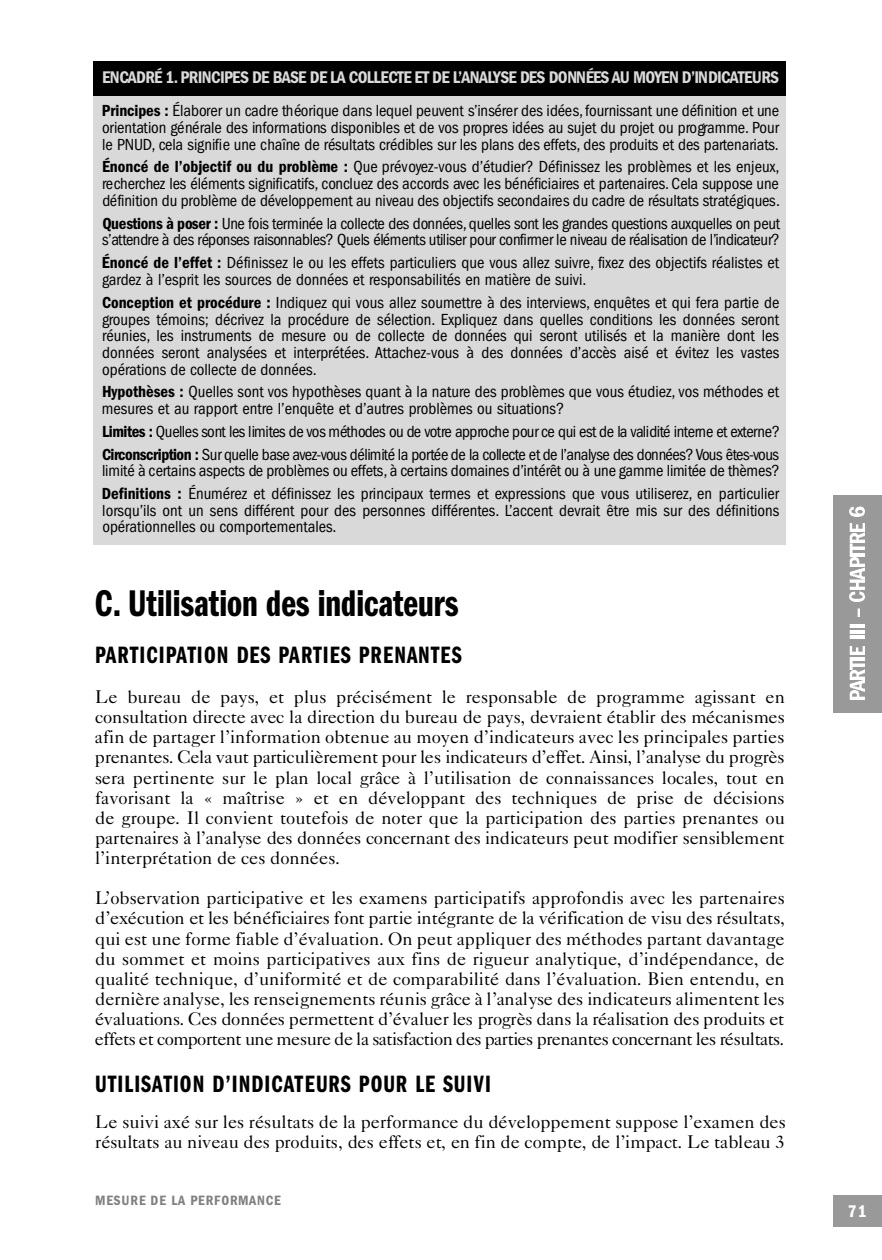
<style>
.page{position:relative;width:882px;height:1260px;background:#fff}
.page>*{position:absolute;margin:0;border:0;box-sizing:border-box;transform-origin:0 0}
.t1{font:38.5px "Franklin Gothic Demi Cmpr";color:#000}
.t2{font:24.5px "Franklin Gothic Demi Cmpr";letter-spacing:.035em;color:#000}
.t3{font:18.38px/20.1px "Caslon Five Forty";color:#000;text-align:justify}
.t4{font:600 condensed 17.5px "Franklin Gothic";letter-spacing:-.05em;color:#d9d9d9}
.t5{font:600 condensed 17.5px "Franklin Gothic";color:#fff}
.t6{font:condensed 16.62px/16.6px "Franklin Gothic";color:#000}
.t7{font:condensed 16.62px/16.6px "Franklin Gothic";letter-spacing:-.025em;color:#000}
.t8{font:600 condensed 14px "Franklin Gothic";letter-spacing:.06em;color:#808080}
.s1{font-weight:600}
</style>
<div class="page">
<div style="left:833px;top:1196px;width:49px;height:31px;background:#999"></div>
<div style="left:93px;top:62px;width:693px;height:483px;background:#d9d9d9"></div>
<div style="left:93px;top:62px;width:693px;height:34px;background:#000"></div>
<div style="left:833px;top:495px;width:49px;height:218px;background:#999"></div>
<img style="left:849px;top:692px;width:15px;height:8px">
<img style="left:849px;top:657px;width:15px;height:35px">
<img style="left:849px;top:646px;width:15px;height:8px">
<img style="left:849px;top:636px;width:15px;height:3px">
<img style="left:849px;top:630px;width:15px;height:3px">
<img style="left:849px;top:624px;width:15px;height:3px">
<img style="left:857px;top:609px;width:3px;height:7px">
<img style="left:849px;top:558px;width:15px;height:44px">
<img style="left:849px;top:523px;width:15px;height:33px">
<img style="left:849px;top:507px;width:15px;height:9px">
<p class="t4" style="left:102px;top:71px;width:679px">ENCADRÉ 1. PRINCIPES DE BASE DE LA COLLECTE ET DE L’ A N A LYSE DES DONNÉES AU MOYEN D’INDICAT E U R S</p>
<p class="t6" style="left:102px;top:104px;width:679px;text-align:justify"><span class="s1">Principes :</span> Élaborer un cadre théorique dans lequel peuvent s’insérer des idées, f o u rnissant une définition et une orientation générale des informations disponibles et de vos propres idées au sujet du projet ou progr a m m e . Po u r le PNUD, cela signifie une chaîne de résultats crédibles sur les plans des effets, des produits et des part e n a r i a t s .</p>
<p class="t6" style="left:102px;top:160px;width:679px;text-align:justify"><span class="s1">Énoncé de l’objectif ou du problème :</span> Que prévoyez-vous d’étudier? Définissez les problèmes et les enjeux, recherchez les éléments significatifs, concluez des accords avec les bénéficiaires et part e n a i r e s . Cela suppose une définition du problème de développement au niveau des objectifs secondaires du cadre de résultats stratégiques.</p>
<p class="t7" style="left:102px;top:216px;width:680px"><span class="s1">Questions à poser :</span> Une fois terminée la collecte des données, quelles sont les grandes questions auxquelles on peut s’attendre à des réponses raisonnables? Quels éléments utiliser pour confirmer le niveau de réalisation de l’indicateur?</p>
<p class="t6" style="left:102px;top:256px;width:679px"><span class="s1">Énoncé de l’effet :</span> Définissez le ou les effets particuliers que vous allez suivre, fixez des objectifs réalistes et gardez à l’esprit les sources de données et responsabilités en matière de suivi.</p>
<p class="t6" style="left:102px;top:296px;width:679px;text-align:justify"><span class="s1">Conception et procédure :</span> Indiquez qui vous allez soumettre à des interviews, enquêtes et qui fera partie de groupes témoins; décrivez la procédure de sélection. Expliquez dans quelles conditions les données seront réunies, les instruments de mesure ou de collecte de données qui seront utilisés et la manière dont les données seront analysées et interprétées. Attachez-vous à des données d’accès aisé et évitez les vastes opérations de collecte de données.</p>
<p class="t6" style="left:102px;top:385px;width:679px"><span class="s1">Hypothèses :</span> Quelles sont vos hypothèses quant à la nature des problèmes que vous étudiez, vos méthodes et mesures et au rapport entre l’enquête et d’autres problèmes ou situations?</p>
<p class="t7" style="left:102px;top:421px;width:679px;line-height:23.1px"><span class="s1">Limites :</span> Quelles sont les limites de vos méthodes ou de votre approche pour ce qui est de la validité interne et externe?<br><span class="s1">C i rconscription :</span> Sur quelle base ave z - vous délimité la portée de la collecte et de l’analyse des données? Vous êtes-vo u s</p>
<p class="t6" style="left:102px;top:461px;width:679px;line-height:22.8px">limité à certains aspects de problèmes ou effets, à certains domaines d’intérêt ou à une gamme limitée de thèmes?<br><span class="s1">Definitions :</span> Énumérez et définissez les principaux termes et expressions que vous utiliserez, en particulier</p>
<p class="t6" style="left:102px;top:503px;width:679px">lorsqu’ils ont un sens différent pour des personnes différentes. L’accent devrait être mis sur des définitions opérationnelles ou comportementales.</p>
<h1 class="t1" style="left:95px;top:591px;width:365px">C. Utilisation des indicateurs</h1>
<h2 class="t2" style="left:95px;top:646px;width:368px">PA R T I C I PATION DES PARTIES PRENANTES</h2>
<p class="t3" style="left:95px;top:689px;width:692px">Le bureau de pays, et plus précisément le responsable de programme agissant en consultation directe avec la direction du bureau de pays, devraient établir des mécanismes afin de partager l’information obtenue au moyen d’indicateurs avec les principales parties prenantes. Cela vaut particulièrement pour les indicateurs d’effet. Ainsi, l’analyse du progrès sera pertinente sur le plan local grâce à l’utilisation de connaissances locales, tout en favorisant la « maîtrise » et en développant des techniques de prise de décisions de groupe. Il convient toutefois de noter que la participation des parties prenantes ou partenaires à l’analyse des données concernant des indicateurs peut modifier sensiblement l’interprétation de ces données.</p>
<p class="t3" style="left:95px;top:890px;width:692px">L’observation participative et les examens participatifs approfondis avec les partenaires d’exécution et les bénéficiaires font partie intégrante de la vérification de visu des résultats, qui est une forme fiable d’évaluation. On peut appliquer des méthodes partant davantage du sommet et moins participatives aux fins de rigueur analytique, d’indépendance, de qualité technique, d’uniformité et de comparabilité dans l’évaluation. Bien entendu, en dernière analyse, les renseignements réunis grâce à l’analyse des indicateurs alimentent les évaluations. Ces données permettent d’évaluer les progrès dans la réalisation des produits et e ffets et comportent une mesure de la satisfaction des parties prenantes concernant les résultats.</p>
<h2 class="t2" style="left:95px;top:1076px;width:397px">U T I L I S ATION D’INDICATEURS POUR LE SUIVI</h2>
<p class="t3" style="left:95px;top:1114px;width:692px">Le suivi axé sur les résultats de la performance du développement suppose l’examen des résultats au niveau des produits, des effets et, en fin de compte, de l’impact. Le tableau 3</p>
<p class="t8" style="left:95px;top:1196px;width:187px">MESURE DE LA PERFORMANCE</p>
<p class="t5" style="left:848px;top:1205px;width:20px">7 1</p>
</div>
